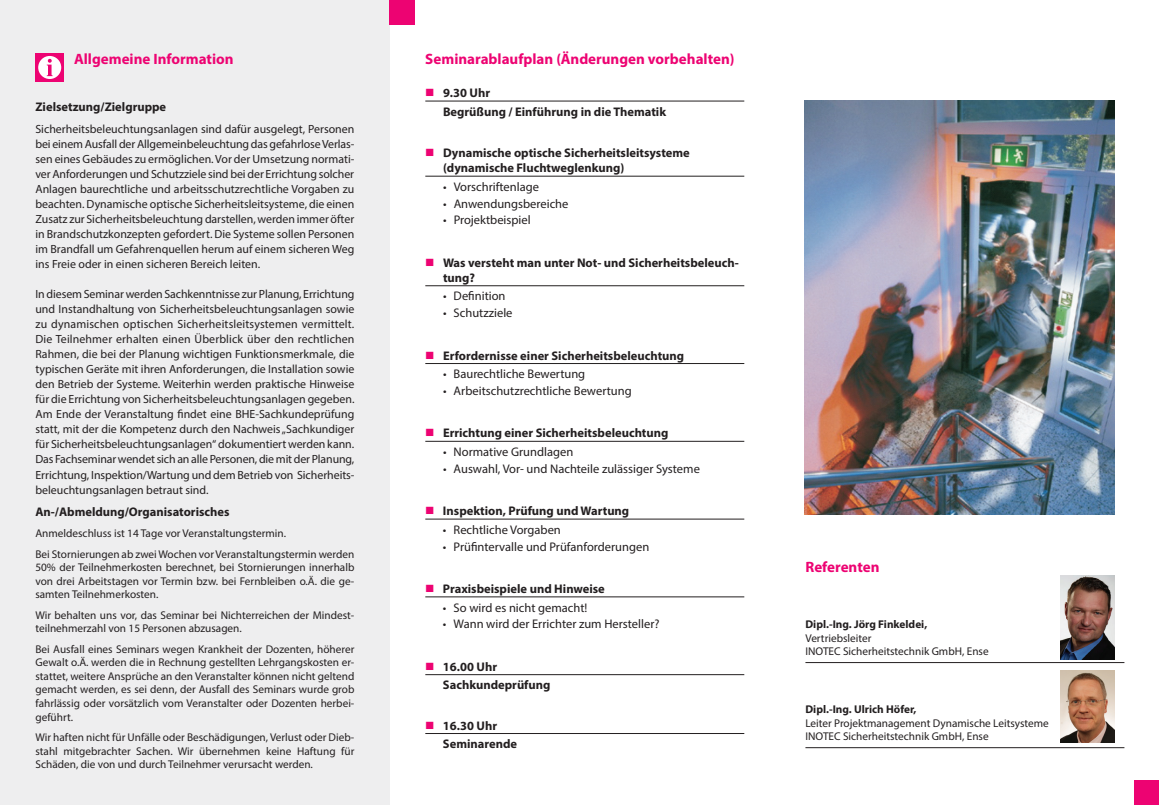
<style>
.page{position:relative;width:1159px;height:805px;background:#fff}
.page>*{position:absolute;margin:0;border:0;box-sizing:border-box;transform-origin:0 0}
.t1{font:700 15px "Myriad Pro";color:#ed0372}
.t2{font:700 12.5px/18.5px "Myriad Pro";color:#231f20}
.t3{font:12.5px "Myriad Pro";color:#231f20}
.t4{font:11.88px/15px "Myriad Pro";color:#231f20;text-align:justify}
.t5{font:11.25px/13.5px "Myriad Pro";color:#231f20}
.t6{font:700 11.25px "Myriad Pro";color:#231f20}
.s1{color:#ed0372}
</style>
<div class="page">
<div style="left:0;top:0;width:390px;height:804px;background:#eeeeef"></div>
<div style="left:35px;top:53px;width:29px;height:28px;background:#ed0372"></div>
<div style="left:38px;top:56px;width:23px;height:23px;background:#fff;border-radius:50%"></div>
<svg style="left:47px;top:59px;width:6px;height:17px"></svg>
<div style="left:1134px;top:780px;width:25px;height:24px;background:#ed0372"></div>
<div style="left:390px;top:0;width:25px;height:25px;background:#ed0372"></div>
<hr style="left:425px;top:101px;width:319px;height:1px;background:#231f20">
<hr style="left:425px;top:176px;width:319px;height:1px;background:#231f20">
<hr style="left:425px;top:285px;width:319px;height:1px;background:#231f20">
<hr style="left:425px;top:363px;width:319px;height:1px;background:#231f20">
<hr style="left:425px;top:441px;width:319px;height:1px;background:#231f20">
<hr style="left:425px;top:518px;width:319px;height:1px;background:#231f20">
<hr style="left:425px;top:596px;width:319px;height:1px;background:#231f20">
<hr style="left:425px;top:674px;width:319px;height:1px;background:#231f20">
<hr style="left:425px;top:733px;width:319px;height:1px;background:#231f20">
<hr style="left:805px;top:662px;width:319px;height:1px;background:#231f20">
<hr style="left:805px;top:747px;width:319px;height:1px;background:#231f20">
<img style="left:1061px;top:575px;width:53px;height:84px">
<img style="left:1061px;top:670px;width:53px;height:72px">
<img style="left:804px;top:101px;width:310px;height:413px">
<p class="t1" style="left:74px;top:50px;width:161px">Allgemeine Information</p>
<p class="t1" style="left:425px;top:50px;width:311px">Seminarablaufplan (Änderungen vorbehalten)</p>
<p class="t2" style="left:443px;top:83px;width:225px;text-indent:-18px"><span class="s1">■</span> 9.30 Uhr<br>Begrüßung / Einführung in die Thematik</p>
<p class="t2" style="left:443px;top:145px;width:248px;line-height:15px;text-indent:-18px"><span class="s1">■</span> Dynamische optische Sicherheitsleitsysteme (dynamische Fluchtweglenkung)</p>
<p class="t3" style="left:443px;top:179px;width:97px">• Vorschriftenlage</p>
<p class="t3" style="left:443px;top:196px;width:127px">• Anwendungsbereiche</p>
<p class="t3" style="left:443px;top:212px;width:89px">• Projektbeispiel</p>
<p class="t2" style="left:443px;top:255px;width:297px;line-height:15px;text-indent:-18px"><span class="s1">■</span> Was versteht man unter Not- und Sicherheitsbeleuch&shy;tung?</p>
<p class="t3" style="left:443px;top:288px;width:64px">• Definition</p>
<p class="t3" style="left:443px;top:305px;width:71px">• Schutzziele</p>
<p class="t2" style="left:425px;top:345px;width:260px"><span class="s1">■</span> Erfordernisse einer Sicherheitsbeleuchtung</p>
<p class="t3" style="left:443px;top:366px;width:144px">• Baurechtliche Bewertung</p>
<p class="t3" style="left:443px;top:383px;width:190px">• Arbeitschutzrechtliche Bewertung</p>
<p class="t2" style="left:425px;top:423px;width:245px"><span class="s1">■</span> Errichtung einer Sicherheitsbeleuchtung</p>
<p class="t3" style="left:443px;top:444px;width:132px">• Normative Grundlagen</p>
<p class="t3" style="left:443px;top:460px;width:258px">• Auswahl, Vor- und Nachteile zulässiger Systeme</p>
<p class="t2" style="left:425px;top:501px;width:205px"><span class="s1">■</span> Inspektion, Prüfung und Wartung</p>
<p class="t3" style="left:443px;top:521px;width:119px">• Rechtliche Vorgaben</p>
<p class="t3" style="left:443px;top:538px;width:208px">• Prüfintervalle und Prüfanforderungen</p>
<p class="t2" style="left:425px;top:579px;width:181px"><span class="s1">■</span> Praxisbeispiele und Hinweise</p>
<p class="t3" style="left:443px;top:599px;width:146px">• So wird es nicht gemacht!</p>
<p class="t3" style="left:443px;top:616px;width:218px">• Wann wird der Errichter zum Hersteller?</p>
<p class="t2" style="left:443px;top:656px;width:109px;text-indent:-18px"><span class="s1">■</span> 16.00 Uhr<br>Sachkundeprüfung</p>
<p class="t2" style="left:443px;top:715px;width:76px;text-indent:-18px"><span class="s1">■</span> 16.30 Uhr<br>Seminarende</p>
<p class="t2" style="left:35px;top:97px;width:132px">Zielsetzung/Zielgruppe</p>
<p class="t4" style="left:35px;top:121px;width:320px">Sicherheitsbeleuchtungsanlagen sind dafür ausgelegt, Personen bei einem Ausfall der Allgemeinbeleuchtung das gefahrlose Verlas&shy;sen eines Gebäudes zu ermöglichen. Vor der Umsetzung normati&shy;ver Anforderungen und Schutzziele sind bei der Errichtung solcher Anlagen baurechtliche und arbeitsschutzrechtliche Vorgaben zu beachten. Dynamische optische Sicherheitsleitsysteme, die einen Zusatz zur Sicherheitsbeleuchtung darstellen, werden immer öfter in Brandschutzkonzepten gefordert. Die Systeme sollen Personen im Brandfall um Gefahrenquellen herum auf einem sicheren Weg ins Freie oder in einen sicheren Bereich leiten.</p>
<p class="t4" style="left:35px;top:286px;width:321px">In diesem Seminar werden Sachkenntnisse zur Planung, Errichtung und Instandhaltung von Sicherheitsbeleuchtungsanlagen sowie zu dynamischen optischen Sicherheitsleitsystemen vermittelt.<br>Die Teilnehmer erhalten einen Überblick über den rechtlichen Rahmen, die bei der Planung wichtigen Funktionsmerkmale, die typischen Geräte mit ihren Anforderungen, die Installation sowie den Betrieb der Systeme. Weiterhin werden praktische Hinweise für die Errichtung von Sicherheitsbeleuchtungsanlagen gegeben.<br>Am Ende der Veranstaltung findet eine BHE-Sachkundeprüfung statt, mit der die Kompetenz durch den Nachweis „Sachkundiger für Sicherheitsbeleuchtungsanlagen“ dokumentiert werden kann.<br>Das Fachseminar wendet sich an alle Personen, die mit der Planung, Errichtung, Inspektion/Wartung und dem Betrieb von Sicherheits&shy;beleuchtungsanlagen betraut sind.</p>
<p class="t2" style="left:35px;top:502px;width:196px">An-/Abmeldung/Organisatorisches</p>
<p class="t5" style="left:35px;top:522px;width:320px;line-height:20.6px">Anmeldeschluss ist 14 Tage vor Veranstaltungstermin.<br>Bei Stornierungen ab zwei Wochen vor Veranstaltungstermin werden</p>
<p class="t5" style="left:35px;top:560px;width:320px;text-align:justify">50% der Teilnehmerkosten berechnet, bei Stornierungen innerhalb von drei Arbeitstagen vor Termin bzw. bei Fernbleiben o.Ä. die ge&shy;samten Teilnehmerkosten.</p>
<p class="t5" style="left:35px;top:608px;width:320px">Wir behalten uns vor, das Seminar bei Nichterreichen der Mindest&shy;teilnehmerzahl von 15 Personen abzusagen.</p>
<p class="t5" style="left:35px;top:642px;width:320px;text-align:justify">Bei Ausfall eines Seminars wegen Krankheit der Dozenten, höherer Gewalt o.Ä. werden die in Rechnung gestellten Lehrgangskosten er&shy;stattet, weitere Ansprüche an den Veranstalter können nicht geltend gemacht werden, es sei denn, der Ausfall des Seminars wurde grob fahrlässig oder vorsätzlich vom Veranstalter oder Dozenten herbei&shy;geführt.</p>
<p class="t5" style="left:35px;top:730px;width:320px;text-align:justify">Wir haften nicht für Unfälle oder Beschädigungen, Verlust oder Dieb&shy;stahl mitgebrachter Sachen. Wir übernehmen keine Haftung für Schäden, die von und durch Teilnehmer verursacht werden.</p>
<p class="t1" style="left:805px;top:557px;width:76px">Referenten</p>
<p class="t6" style="left:805px;top:617px;width:123px">Dipl.-Ing. Jörg Finkeldei,</p>
<p class="t5" style="left:805px;top:630px;width:185px">Vertriebsleiter<br>INOTEC Sicherheitstechnik GmbH, Ense</p>
<p class="t6" style="left:805px;top:702px;width:113px">Dipl.-Ing. Ulrich Höfer,</p>
<p class="t5" style="left:805px;top:715px;width:245px">Leiter Projektmanagement Dynamische Leitsysteme<br>INOTEC Sicherheitstechnik GmbH, Ense</p>
</div>
